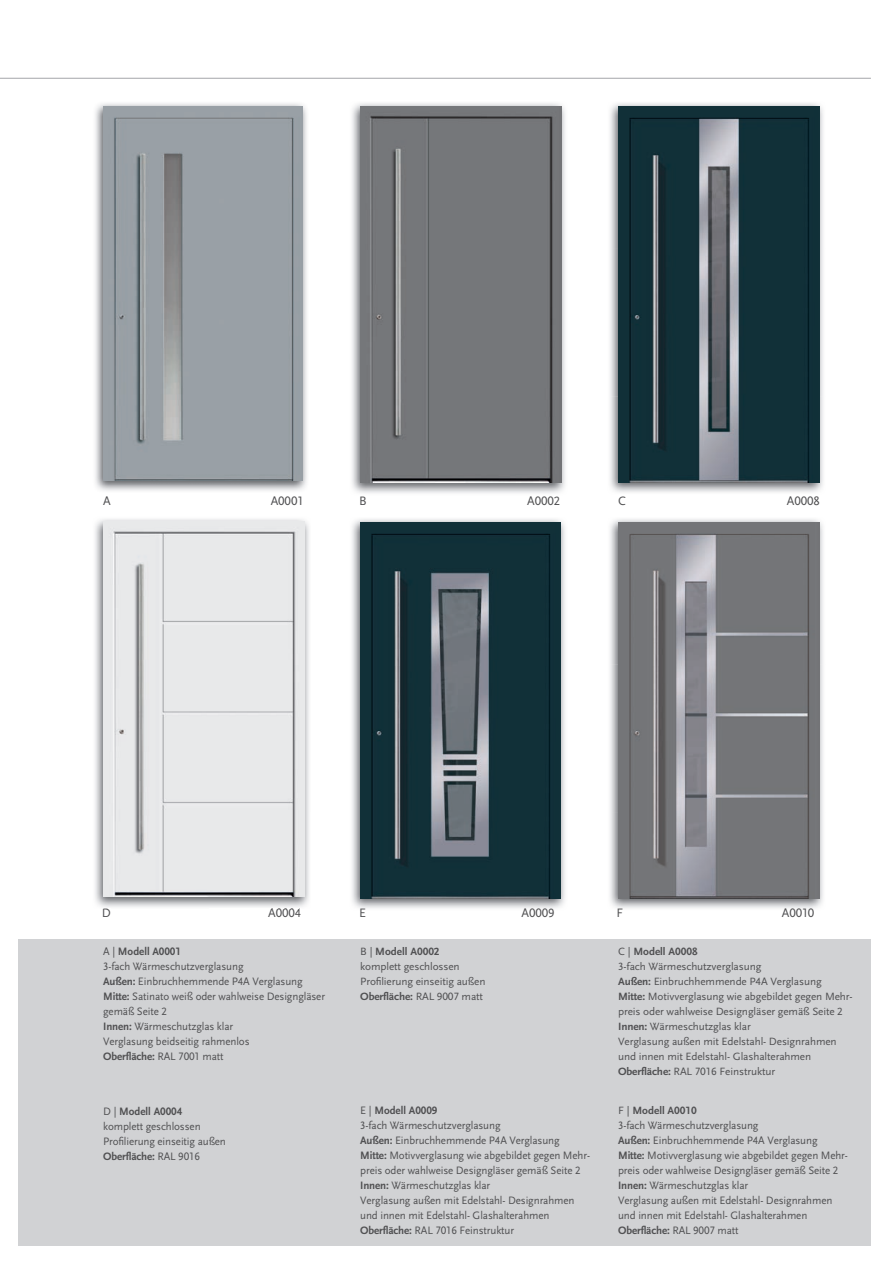
<style>
.page{position:relative;width:893px;height:1263px;background:#fff}
.page>*{position:absolute;margin:0;border:0;box-sizing:border-box;transform-origin:0 0}
.t1{font:12.75px "Scala Sans Caps";color:#505052}
.t2{font:12.75px "Scala Sans";color:#505052}
.t3{font:11.25px/15px "Scala Sans";letter-spacing:-.01em;color:#505052}
.t4{font:10.95px/15px "Scala Sans";letter-spacing:-.01em;color:#505052}
.t5{font:700 10.95px "Scala Sans";color:#505052}
.s1{font-family:"Scala Sans"}
.s2{font-weight:700}
.s3{font-family:"Scala Sans Figures";font-weight:700}
.s4{font-family:"Scala Sans Caps"}
.s5{font-weight:400}
.s6{font-family:"Scala Sans Figures"}
</style>
<div class="page">
<hr style="left:0;top:78px;width:871px;height:1px;background:#a4a5a9">
<div style="left:18px;top:940px;width:853px;height:306px;background:#d1d2d4"></div>
<img style="left:352px;top:519px;width:213px;height:389px">
<img style="left:360px;top:522px;width:201px;height:376px">
<img style="left:610px;top:519px;width:213px;height:389px">
<img style="left:618px;top:522px;width:201px;height:376px">
<img style="left:610px;top:103px;width:213px;height:389px">
<img style="left:618px;top:106px;width:201px;height:376px">
<img style="left:352px;top:103px;width:213px;height:390px">
<img style="left:360px;top:106px;width:201px;height:377px">
<img style="left:95px;top:519px;width:214px;height:388px">
<svg style="left:277px;top:908px;width:23px;height:1px"></svg>
<img style="left:103px;top:522px;width:201px;height:375px">
<img style="left:95px;top:103px;width:212px;height:388px">
<img style="left:104px;top:106px;width:199px;height:375px">
<p class="t2" style="left:103px;top:494px;width:9px">A</p>
<p class="t1" style="left:271px;top:494px;width:35px"><span class="s1">A</span>0001</p>
<p class="t2" style="left:359px;top:494px;width:9px">B</p>
<p class="t1" style="left:527px;top:494px;width:35px"><span class="s1">A</span>0002</p>
<p class="t2" style="left:618px;top:494px;width:9px">C</p>
<p class="t1" style="left:787px;top:494px;width:35px"><span class="s1">A</span>0008</p>
<p class="t2" style="left:268px;top:906px;width:9px">A</p>
<p class="t2" style="left:359px;top:906px;width:8px">E</p>
<p class="t1" style="left:521px;top:906px;width:35px"><span class="s1">A</span>0009</p>
<p class="t2" style="left:616px;top:906px;width:8px">F</p>
<p class="t1" style="left:782px;top:906px;width:34px"><span class="s1">A</span>0010</p>
<p class="t3" style="left:103px;top:943px;width:223px">A | <span class="s2">Modell A</span><span class="s3">0001<br></span><span class="s4">3</span>-fach Wärmeschutzverglasung<br><span class="s2">Außen:</span> Einbruchhemmende P<span class="s4">4</span>A Verglasung<br><span class="s2">Mitte:</span> Satinato weiß oder wahlweise Designgläser gemäß Seite <span class="s4">2<br></span><span class="s2">Innen:</span> Wärmeschutzglas klar<br>Verglasung beidseitig rahmenlos<br><span class="s2">Oberfläche:</span> RAL <span class="s4">7001</span> matt</p>
<p class="t4" style="left:360px;top:944px;width:127px">B | <span class="s2">Modell A</span><span class="s3">0002<br></span>komplett geschlossen<br>Profilierung einseitig außen<br><span class="s2">Oberfläche:</span> RAL <span class="s4">9007</span> matt</p>
<p class="t4" style="left:618px;top:944px;width:236px">C | <span class="s2">Modell A</span><span class="s3">0008<br></span><span class="s4">3</span>-fach Wärmeschutzverglasung<br><span class="s2">Außen:</span> Einbruchhemmende P<span class="s4">4</span>A Verglasung<br><span class="s2">Mitte:</span> Motivverglasung wie abgebildet gegen Mehr&shy;preis oder wahlweise Designgläser gemäß Seite <span class="s4">2<br></span><span class="s2">Innen:</span> Wärmeschutzglas klar<br>Verglasung außen mit Edelstahl- Designrahmen und innen mit Edelstahl- Glashalterahmen <span class="s2">Oberfläche:</span> RAL <span class="s4">7016</span> Feinstruktur</p>
<p class="t3" style="left:103px;top:1104px;width:124px">D | <span class="s2">Modell A</span><span class="s3">0004<br></span>komplett geschlossen<br>Profilierung einseitig außen<br><span class="s2">Oberfläche:</span> RAL <span class="s4">9016</span></p>
<p class="t3" style="left:360px;top:1103px;width:231px">E | <span class="s2">Modell A</span><span class="s3">0009<br></span><span class="s4">3</span>-fach Wärmeschutzverglasung<br><span class="s2">Außen:</span> Einbruchhemmende P<span class="s4">4</span>A Verglasung<br><span class="s2">Mitte:</span> Motivverglasung wie abgebildet gegen Mehr&shy;preis oder wahlweise Designgläser gemäß Seite <span class="s4">2<br></span><span class="s2">Innen:</span> Wärmeschutzglas klar<br>Verglasung außen mit Edelstahl- Designrahmen und innen mit Edelstahl- Glashalterahmen <span class="s2">Oberfläche:</span> RAL <span class="s4">7016</span> Feinstruktur</p>
<p class="t5" style="left:618px;top:1104px;width:80px"><span class="s5">F |</span> Modell A<span class="s6">0010</span></p>
<p class="t3" style="left:618px;top:1118px;width:231px"><span class="s4">3</span>-fach Wärmeschutzverglasung<br><span class="s2">Außen:</span> Einbruchhemmende P<span class="s4">4</span>A Verglasung<br><span class="s2">Mitte:</span> Motivverglasung wie abgebildet gegen Mehr&shy;preis oder wahlweise Designgläser gemäß Seite <span class="s4">2<br></span><span class="s2">Innen:</span> Wärmeschutzglas klar<br>Verglasung außen mit Edelstahl- Designrahmen und innen mit Edelstahl- Glashalterahmen <span class="s2">Oberfläche:</span> RAL <span class="s4">9007</span> matt</p>
</div>
